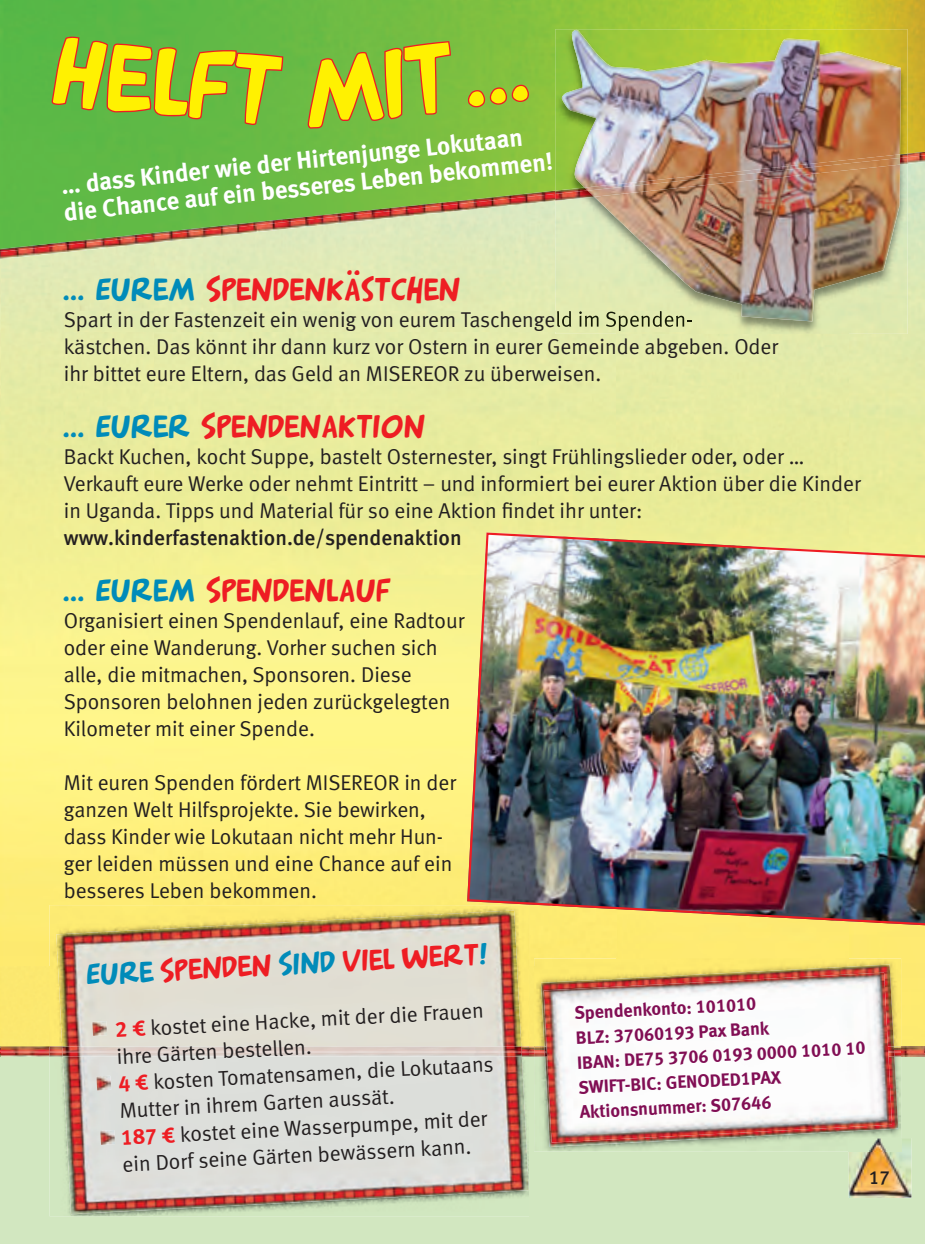
<style>
.page{position:relative;width:925px;height:1244px;background:#fff}
.page>*{position:absolute;margin:0;border:0;box-sizing:border-box;transform-origin:0 0}
.t1{font:94.27px "Arnold 21";color:#fff101}
.t2{font:31.5px "Arnold 21";color:#ee1d23}
.t3{font:29.25px "Arnold 21";color:#ee1d23}
.t4{font:24.75px/27px "Meta Bold LF";color:#fff}
.t5{font:21.38px/27px "Meta Normal LF";color:#231f20}
.t6{font:21.38px "Meta Medium LF";color:#231f20}
.t7{font:19.12px "Meta Medium LF";color:#231f20}
.t8{font:18px/24.8px "Meta Bold LF";color:#810e54}
.s1{color:#008bb9}
.s2{font-family:"Meta Bold LF";color:#ee1d23}
</style>
<div class="page">
<img style="left:849px;top:259px;width:76px;height:787px">
<img style="left:0;top:430px;width:1px;height:616px">
<img style="left:0;top:256px;width:1px;height:174px">
<div style="left:65px;top:311px;width:490px;height:20px;background:#e2eaae"></div>
<img style="left:1px;top:0;width:924px;height:152px">
<img style="left:0;top:0;width:1px;height:252px">
<div style="left:1px;top:1056px;width:924px;height:188px;background:#d2e7c0"></div>
<svg style="left:308px;top:41px;width:143px;height:88px"></svg>
<svg style="left:468px;top:85px;width:61px;height:22px"></svg>
<svg style="left:52px;top:37px;width:231px;height:88px"></svg>
<img style="left:1px;top:1046px;width:533px;height:10px">
<svg style="left:0;top:1046px;width:1px;height:198px"></svg>
<img style="left:0;top:1051px;width:534px;height:1px">
<img style="left:0;top:252px;width:925px;height:7px">
<img style="left:0;top:152px;width:925px;height:100px">
<img style="left:534px;top:958px;width:367px;height:88px">
<img style="left:534px;top:1056px;width:367px;height:95px">
<img style="left:541px;top:964px;width:353px;height:82px">
<img style="left:545px;top:1056px;width:353px;height:91px">
<svg style="left:892px;top:1046px;width:33px;height:10px"></svg>
<svg style="left:534px;top:1046px;width:9px;height:10px"></svg>
<img style="left:543px;top:972px;width:349px;height:170px">
<img style="left:49px;top:905px;width:480px;height:311px">
<img style="left:49px;top:1051px;width:480px;height:1px">
<img style="left:56px;top:910px;width:465px;height:136px">
<img style="left:63px;top:1056px;width:466px;height:158px">
<img style="left:62px;top:1046px;width:460px;height:10px">
<img style="left:62px;top:1051px;width:459px;height:1px">
<img style="left:92px;top:1021px;width:15px;height:15px">
<img style="left:96px;top:1075px;width:15px;height:15px">
<img style="left:100px;top:1130px;width:15px;height:15px">
<img style="left:555px;top:201px;width:352px;height:133px">
<img style="left:555px;top:29px;width:352px;height:125px">
<img style="left:555px;top:154px;width:352px;height:40px">
<img style="left:555px;top:311px;width:129px;height:20px">
<img style="left:594px;top:197px;width:306px;height:124px">
<img style="left:562px;top:30px;width:339px;height:158px">
<img style="left:588px;top:191px;width:312px;height:6px">
<img style="left:585px;top:154px;width:315px;height:37px">
<img style="left:467px;top:532px;width:458px;height:396px">
<img style="left:849px;top:1138px;width:62px;height:60px">
<img style="left:849px;top:1138px;width:52px;height:13px">
<h1 class="t1" style="left:61px;top:13px;width:230px;rotate:5deg">HELFT</h1>
<h1 class="t1" style="left:298px;top:35px;width:229px;rotate:-7deg">MIT ...</h1>
<p class="t4" style="left:60px;top:172px;width:493px;rotate:-6deg">… dass Kinder wie der Hirtenjunge Lokutaan die Chance auf ein besseres Leben bekommen!</p>
<h2 class="t2" style="left:64px;top:269px;width:399px"><span class="s1">... EUREM</span> SPENDENKÄSTCHEN</h2>
<p class="t5" style="left:64px;top:305px;width:716px">Spart in der Fastenzeit ein wenig von eurem Taschengeld im Spenden&shy;kästchen. Das könnt ihr dann kurz vor Ostern in eurer Gemeinde abgeben. Oder ihr bittet eure Eltern, das Geld an MISEREOR zu überweisen.</p>
<h2 class="t2" style="left:64px;top:406px;width:364px"><span class="s1">... EURER</span> SPENDENAKTION</h2>
<p class="t5" style="left:64px;top:443px;width:798px">Backt Kuchen, kocht Suppe, bastelt Osternester, singt Frühlingslieder oder, oder …<br>Verkauft eure Werke oder nehmt Eintritt – und informiert bei eurer Aktion über die Kinder in Uganda. Tipps und Material für so eine Aktion findet ihr unter:</p>
<p class="t6" style="left:64px;top:525px;width:399px">www.kinderfastenaktion.de/spendenaktion</p>
<h2 class="t2" style="left:64px;top:570px;width:329px"><span class="s1">... EUREM</span> SPENDENLAUF</h2>
<p class="t5" style="left:64px;top:607px;width:402px">Organisiert einen Spendenlauf, eine Radtour oder eine Wanderung. Vorher suchen sich alle, die mitmachen, Sponsoren. Diese Sponsoren belohnen jeden zurückgelegten Kilometer mit einer Spende.</p>
<p class="t5" style="left:64px;top:769px;width:394px">Mit euren Spenden fördert MISEREOR in der ganzen Welt Hilfsprojekte. Sie bewirken, dass Kinder wie Lokutaan nicht mehr Hun&shy;ger leiden müssen und eine Chance auf ein besseres Leben bekommen.</p>
<h3 class="t3" style="left:86px;top:956px;width:403px;rotate:-3deg"><span class="s1">EURE</span> SPENDEN <span class="s1">SIND</span> VIEL WERT<span class="s1">!</span></h3>
<p class="t5" style="left:115px;top:1016px;width:377px;rotate:-3deg"><span class="s2">2 €</span> kostet eine Hacke, mit der die Frauen ihre Gärten bestellen.<br><span class="s2">4 €</span> kosten Tomatensamen, die Lokutaans Mutter in ihrem Garten aussät.<br><span class="s2">187 €</span> kostet eine Wasserpumpe, mit der ein Dorf seine Gärten bewässern kann.</p>
<p class="t8" style="left:574px;top:1000px;width:290px;rotate:-3deg">Spendenkonto: 101010<br>BLZ: 37060193 Pax Bank<br>IBAN: DE75 3706 0193 0000 1010 10<br>SWIFT-BIC: GENODED1PAX<br>Aktionsnummer: S07646</p>
<p class="t7" style="left:868px;top:1166px;width:23px">17</p>
</div>
